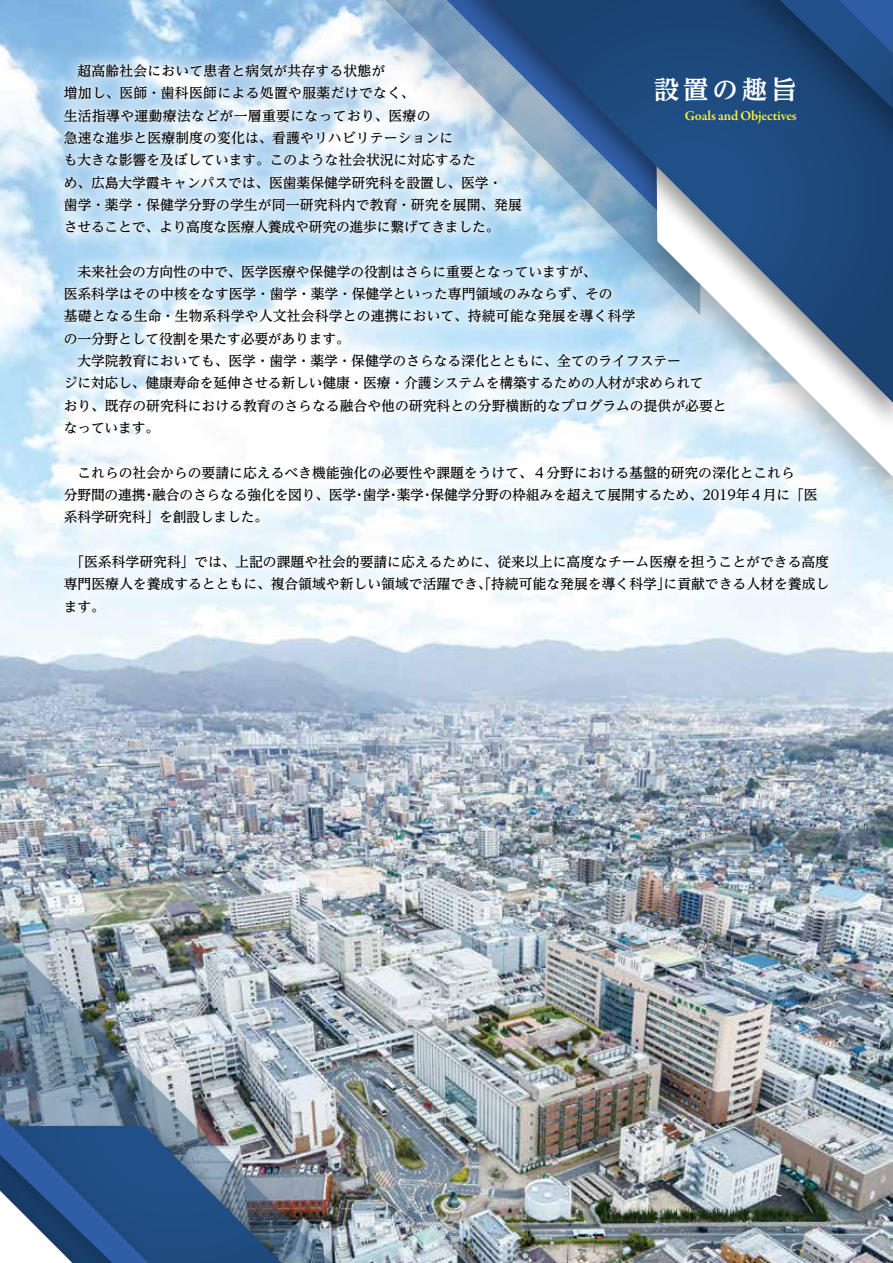
<style>
.page{position:relative;width:893px;height:1263px;background:#fff}
.page>*{position:absolute;margin:0;border:0;box-sizing:border-box;transform-origin:0 0}
.t1{font:700 25.5px "UD Reimin Pro";letter-spacing:.15em;color:#fff}
.t2{font:500 13.8px/22.4px "UD Reimin Pro";letter-spacing:-.005em;color:#000}
.t3{font:600 13.8px "Garamond Premr Pro";letter-spacing:-.01em;color:#fff33f}
</style>
<div class="page">
<img style="left:0;top:0;width:893px;height:1263px">
<svg style="left:360px;top:0;width:80px;height:43px;background:#93b3d1"></svg>
<img style="left:0;top:904px;width:402px;height:214px">
<img style="left:282px;top:1118px;width:120px;height:145px">
<img style="left:0;top:1087px;width:270px;height:27px">
<svg style="left:0;top:1114px;width:282px;height:149px;background:#4a6a91"></svg>
<img style="left:850px;top:477px;width:43px;height:59px">
<svg style="left:490px;top:0;width:403px;height:403px;background:#2c507c"></svg>
<div style="left:562px;top:0;width:331px;height:240px;background:#1b4475"></div>
<svg style="left:780px;top:0;width:113px;height:109px;background:#204b81"></svg>
<img style="left:892px;top:27px;width:1px;height:119px">
<img style="left:42px;top:43px;width:808px;height:594px">
<img style="left:61px;top:61px;width:771px;height:559px">
<p class="t2" style="left:64px;top:59px;width:460px">　超高齢社会において患者と病気が共存する状態が<br>増加し、医師・歯科医師による処置や服薬だけでなく、<br>生活指導や運動療法などが一層重要になっており、医療の<br>急速な進歩と医療制度の変化は、看護やリハビリテーションに<br>も大きな影響を及ぼしています。このような社会状況に対応するた<br>め、広島大学霞キャンパスでは、医歯薬保健学研究科を設置し、医学・<br>歯学・薬学・保健学分野の学生が同一研究科内で教育・研究を展開、発展させることで、より高度な医療人養成や研究の進歩に繋げてきました。</p>
<p class="t2" style="left:64px;top:260px;width:664px">　未来社会の方向性の中で、医学医療や保健学の役割はさらに重要となっていますが、<br>医系科学はその中核をなす医学・歯学・薬学・保健学といった専門領域のみならず、その<br>基礎となる生命・生物系科学や人文社会科学との連携において、持続可能な発展を導く科学<br>の一分野として役割を果たす必要があります。<br>　大学院教育においても、医学・歯学・薬学・保健学のさらなる深化とともに、全てのライフステー<br>ジに対応し、健康寿命を延伸させる新しい健康・医療・介護システムを構築するための人材が求められて<br>おり、既存の研究科における教育のさらなる融合や他の研究科との分野横断的なプログラムの提供が必要となっています。</p>
<p class="t2" style="left:64px;top:461px;width:755px">　これらの社会からの要請に応えるべき機能強化の必要性や課題をうけて、４分野における基盤的研究の深化とこれら<br>分野間の連携・融合のさらなる強化を図り、医学・歯学・薬学・保健学分野の枠組みを超えて展開するため、2019年４月に「医系科学研究科」を創設しました。</p>
<p class="t2" style="left:64px;top:550px;width:767px;text-align:justify">　「医系科学研究科」では、上記の課題や社会的要請に応えるために、従来以上に高度なチーム医療を担うことができる高度専門医療人を養成するとともに、複合領域や新しい領域で活躍でき、｢持続可能な発展を導く科学｣に貢献できる人材を養成します。</p>
<h1 class="t1" style="left:654px;top:69px;width:144px">設置の趣旨</h1>
<p class="t3" style="left:685px;top:107px;width:113px">Goals and Objectives</p>
</div>
